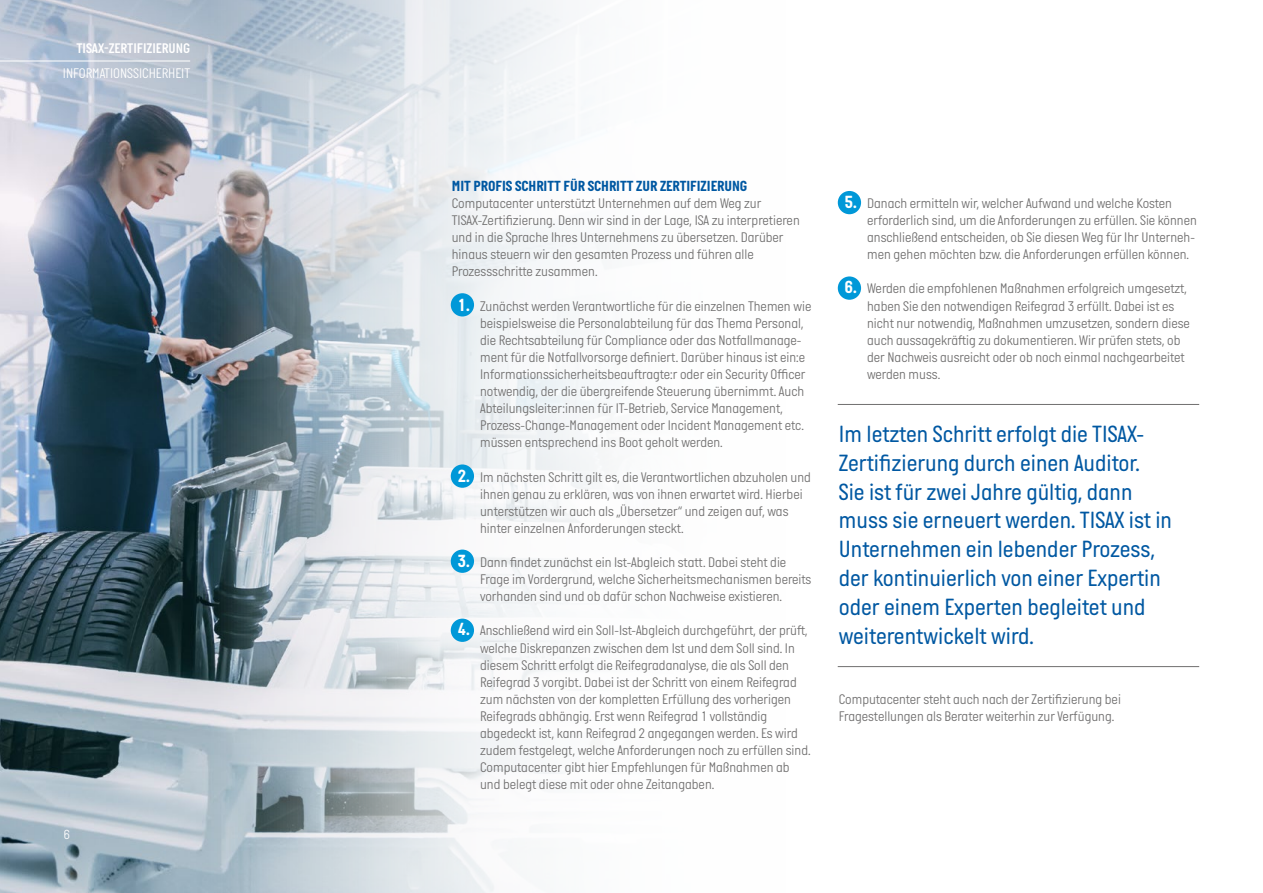
<style>
.page{position:relative;width:1263px;height:893px;background:#fff}
.page>*{position:absolute;margin:0;border:0;box-sizing:border-box;transform-origin:0 0}
.C_Pullt-out-Text{font:24px/28.8px "Italian Plate No One";color:#0058a2}
.C_Subhead_innen{font:700 15px "Italian Plate No One";color:#0058a2}
.C_Copy{font:300 14.25px/17.1px "Italian Plate No One";color:#706f6f}
.C_Rubrik_Light{font:300 14.25px "Italian Plate No One";color:#fff}
.C_Rubrik_Demi{font:14.25px "Italian Plate No One D Bd";color:#fff}
.t1{font:300 13.5px "Italian Plate No One";color:#fff}
.s1{font-weight:700;font-size:18px;color:#fff}
</style>
<div class="page">
<img style="left:0;top:0;width:341px;height:893px">
<svg style="left:341px;top:0;width:264px;height:893px;fill:#f0f2f5"></svg>
<div style="left:451px;top:293px;width:23px;height:23px;background:#0098d8;border-radius:50%"></div>
<hr style="left:0;top:61px;width:190px;height:1px;background:#fff">
<div style="left:451px;top:464px;width:23px;height:24px;background:#0098d8;border-radius:50%"></div>
<div style="left:451px;top:550px;width:23px;height:23px;background:#0098d8;border-radius:50%"></div>
<div style="left:451px;top:619px;width:23px;height:23px;background:#0098d8;border-radius:50%"></div>
<div style="left:838px;top:191px;width:23px;height:23px;background:#0098d8;border-radius:50%"></div>
<div style="left:838px;top:276px;width:23px;height:24px;background:#0098d8;border-radius:50%"></div>
<hr style="left:838px;top:404px;width:361px;height:1px;background:#706f6f">
<hr style="left:838px;top:666px;width:361px;height:1px;background:#706f6f">
<p class="C_Rubrik_Demi" style="left:76px;top:41px;width:115px">TISAX-ZERTIFIZIERUNG</p>
<p class="C_Rubrik_Light" style="left:63px;top:65px;width:129px">INFORMATIONSSICHERHEIT</p>
<p class="t1" style="left:64px;top:827px;width:8px">6</p>
<p class="C_Subhead_innen" style="left:452px;top:178px;width:297px">MIT PROFIS SCHRITT FÜR SCHRITT ZUR ZERTIFIZIERUNG</p>
<p class="C_Copy" style="left:452px;top:195px;width:349px">Computacenter unterstützt Unternehmen auf dem Weg zur TISAX-Zertifizierung. Denn wir sind in der Lage, ISA zu interpretieren und in die Sprache Ihres Unternehmens zu übersetzen. Darüber hinaus steuern wir den gesamten Prozess und führen alle Prozessschritte zusammen.</p>
<p class="C_Copy" style="left:480px;top:298px;width:333px;text-indent:-22px"><span class="s1">1.</span> Zunächst werden Verantwortliche für die einzelnen Themen wie beispielsweise die Personalabteilung für das Thema Personal, die Rechtsabteilung für Compliance oder das Notfallmanage&shy;ment für die Notfallvorsorge definiert. Darüber hinaus ist ein:e Informationssicherheitsbeauftragte:r oder ein Security Officer notwendig, der die übergreifende Steuerung übernimmt. Auch Abteilungsleiter:innen für IT-Betrieb, Service Management, Prozess-Change-Management oder Incident Management etc. müssen entsprechend ins Boot geholt werden.</p>
<p class="C_Copy" style="left:480px;top:469px;width:332px;text-indent:-22px"><span class="s1">2.</span> Im nächsten Schritt gilt es, die Verantwortlichen abzuholen und ihnen genau zu erklären, was von ihnen erwartet wird. Hierbei unterstützen wir auch als „Übersetzer“ und zeigen auf, was hinter einzelnen Anforderungen steckt.</p>
<p class="C_Copy" style="left:480px;top:554px;width:333px;text-indent:-22px"><span class="s1">3.</span> Dann findet zunächst ein Ist-Abgleich statt. Dabei steht die<br>Frage im Vordergrund, welche Sicherheitsmechanismen bereits vorhanden sind und ob dafür schon Nachweise existieren.</p>
<p class="C_Copy" style="left:480px;top:623px;width:332px;text-indent:-22px"><span class="s1">4.</span> Anschließend wird ein Soll-Ist-Abgleich durchgeführt, der prüft, welche Diskrepanzen zwischen dem Ist und dem Soll sind. In diesem Schritt erfolgt die Reifegradanalyse, die als Soll den Reifegrad 3 vorgibt. Dabei ist der Schritt von einem Reifegrad zum nächsten von der kompletten Erfüllung des vorherigen Reifegrads abhängig. Erst wenn Reifegrad 1 vollständig abgedeckt ist, kann Reifegrad 2 angegangen werden. Es wird zudem festgelegt, welche Anforderungen noch zu erfüllen sind.<br>Computacenter gibt hier Empfehlungen für Maßnahmen ab und belegt diese mit oder ohne Zeitangaben.</p>
<p class="C_Copy" style="left:867px;top:195px;width:331px;text-indent:-22px"><span class="s1">5.</span> Danach ermitteln wir, welcher Aufwand und welche Kosten erforderlich sind, um die Anforderungen zu erfüllen. Sie können anschließend entscheiden, ob Sie diesen Weg für Ihr Unterneh&shy;men gehen möchten bzw. die Anforderungen erfüllen können.</p>
<p class="C_Copy" style="left:867px;top:281px;width:324px;text-indent:-22px"><span class="s1">6.</span> Werden die empfohlenen Maßnahmen erfolgreich umgesetzt, haben Sie den notwendigen Reifegrad 3 erfüllt. Dabei ist es nicht nur notwendig, Maßnahmen umzusetzen, sondern diese auch aussagekräftig zu dokumentieren. Wir prüfen stets, ob der Nachweis ausreicht oder ob noch einmal nachgearbeitet werden muss.</p>
<p class="C_Pullt-out-Text" style="left:839px;top:419px;width:335px">Im letzten Schritt erfolgt die TISAX-Zertifizierung durch einen Auditor.<br>Sie ist für zwei Jahre gültig, dann muss sie erneuert werden. TISAX ist in Unternehmen ein lebender Prozess, der kontinuierlich von einer Expertin oder einem Experten begleitet und weiterentwickelt wird.</p>
<p class="C_Copy" style="left:839px;top:691px;width:284px">Computacenter steht auch nach der Zertifizierung bei<br>Fragestellungen als Berater weiterhin zur Verfügung.</p>
</div>
